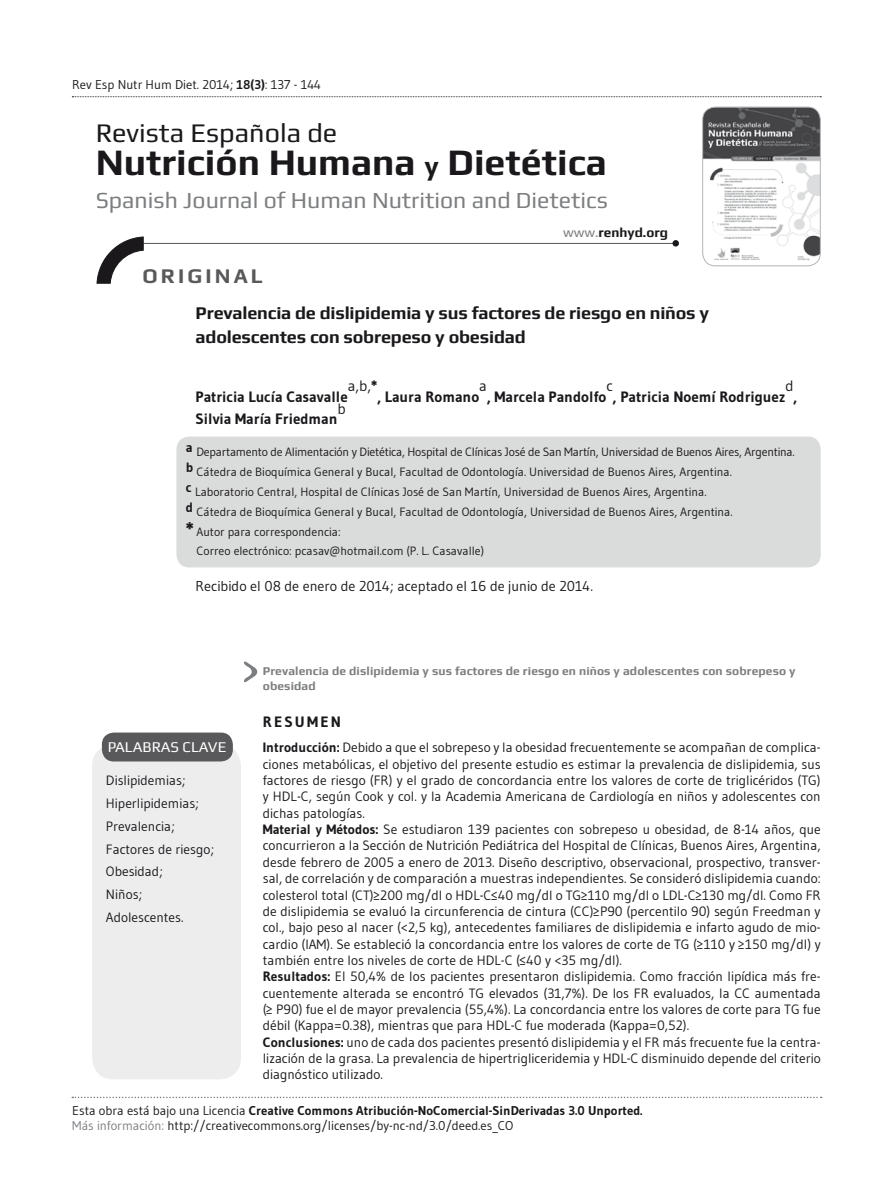
<style>
.page{position:relative;width:893px;height:1191px;background:#fff}
.page>*{position:absolute;margin:0;border:0;box-sizing:border-box;transform-origin:0 0}
.t1{font:700 37.5px "Play";color:#1a181b}
.t2{font:27px "Play";color:#1a181b}
.t3{font:23.1px "Play";color:#7c7e80}
.t4{font:700 21px "Play";letter-spacing:.15em;color:#59595b}
.t5{font:700 18px/24px "Play";letter-spacing:-.01em;color:#1a181b}
.t6{font:700 15px "Gudea";color:#1a181b}
.t7{font:15px "Play";color:#fff}
.t8{font:15px "Gudea";color:#1a181b}
.t9{font:700 15px "Gudea";letter-spacing:.15em;color:#1a181b}
.t10{font:14.25px "Gudea";color:#1a181b}
.t11{font:13.5px/16.4px "Gudea";color:#1a181b}
.t12{font:700 13.5px "Play";color:#1a181b}
.t13{font:12.75px/15.3px "Gudea";color:#1a181b}
.t14{font:12px/20px "Gudea";color:#1a181b}
.t15{font:700 12px/14.4px "Play";letter-spacing:.01em;color:#7c7e80}
.s1{font-weight:700}
.s2{font-size:27px}
.s3{font-weight:400;color:#7c7e80}
.s4{font-weight:700;font-size:19.5px}
.s5{color:#7c7e80}
</style>
<div class="page">
<svg style="left:72px;top:96px;width:749px;height:1px"></svg>
<img style="left:703px;top:107px;width:117px;height:157px">
<div style="left:702px;top:107px;width:119px;height:159px;border:1px solid #b2b4b5;border-radius:13px"></div>
<svg style="left:72px;top:1096px;width:750px;height:2px"></svg>
<hr style="left:129px;top:243px;width:546px;height:1px;background:#59595b">
<svg style="left:96px;top:236px;width:48px;height:48px"></svg>
<div style="left:672px;top:240px;width:7px;height:6px;background:#1a181b;border-radius:50%"></div>
<svg style="left:244px;top:661px;width:13px;height:22px"></svg>
<div style="left:92px;top:744px;width:149px;height:335px;background:#ededee;border-radius:21px"></div>
<div style="left:102px;top:732px;width:131px;height:29px;background:#59595b;border-radius:12px"></div>
<div style="left:176px;top:436px;width:645px;height:131px;background:#dadbdb;border-radius:13px"></div>
<p class="t13" style="left:72px;top:77px;width:250px">Rev Esp Nutr Hum Diet. 2014; <span class="s1">18(3)</span>: 137 - 144</p>
<h2 class="t2" style="left:96px;top:116px;width:243px">Revista Española de</h2>
<h1 class="t1" style="left:96px;top:140px;width:513px">Nutrición Humana <span class="s2">y</span> Dietética</h1>
<h3 class="t3" style="left:96px;top:186px;width:514px">Spanish Journal of Human Nutrition and Dietetics</h3>
<h3 class="t4" style="left:142px;top:264px;width:122px">ORIGINAL</h3>
<p class="t12" style="left:563px;top:225px;width:106px"><span class="s3">www.</span>renhyd.org</p>
<h3 class="t5" style="left:196px;top:300px;width:515px">Prevalencia de dislipidemia y sus factores de riesgo en niños y adolescentes con sobrepeso y obesidad</h3>
<p class="t8" style="left:348px;top:376px;width:31px">a,b,<span class="s1">*</span></p>
<p class="t8" style="left:606px;top:376px;width:8px">c</p>
<p class="t8" style="left:785px;top:376px;width:10px">d</p>
<p class="t8" style="left:479px;top:376px;width:9px">a</p>
<p class="t6" style="left:196px;top:387px;width:154px">Patricia Lucía Casavalle</p>
<p class="t6" style="left:487px;top:387px;width:300px">, Marcela Pandolfo , Patricia Noemí Rodriguez</p>
<p class="t6" style="left:378px;top:387px;width:103px">, Laura Romano</p>
<p class="t6" style="left:793px;top:387px;width:5px">,</p>
<p class="t8" style="left:338px;top:399px;width:10px">b</p>
<p class="t14" style="left:186px;top:442px;width:610px"><sup>a</sup> Departamento de Alimentación y Dietética, Hospital de Clínicas José de San Martín, Universidad de Buenos Aires, Argentina. <sup>b</sup> Cátedra de Bioquímica General y Bucal, Facultad de Odontología. Universidad de Buenos Aires, Argentina.<br><sup>c</sup> Laboratorio Central, Hospital de Clínicas José de San Martín, Universidad de Buenos Aires, Argentina.<br><sup>d</sup> Cátedra de Bioquímica General y Bucal, Facultad de Odontología, Universidad de Buenos Aires, Argentina.<br><span class="s4">*</span> Autor para correspondencia:</p>
<p class="t14" style="left:196px;top:541px;width:289px">Correo electrónico: pcasav@hotmail.com (P. L. Casavalle)</p>
<p class="t10" style="left:196px;top:577px;width:399px">Recibido el 08 de enero de 2014; aceptado el 16 de junio de 2014.</p>
<p class="t6" style="left:196px;top:409px;width:143px">Silvia María Friedman</p>
<p class="t7" style="left:108px;top:738px;width:120px">PALABRAS CLAVE</p>
<p class="t11" style="left:106px;top:768px;width:110px;line-height:23px">Dislipidemias;<br>Hiperlipidemias;<br>Prevalencia;<br>Factores de riesgo;<br>Obesidad;<br>Niños;<br>Adolescentes.</p>
<p class="t15" style="left:263px;top:663px;width:534px">Prevalencia de dislipidemia y sus factores de riesgo en niños y adolescentes con sobrepeso y obesidad</p>
<p class="t9" style="left:263px;top:712px;width:80px">RESUMEN</p>
<p class="t11" style="left:263px;top:739px;width:559px"><span class="s1">Introducción:</span> Debido a que el sobrepeso y la obesidad frecuentemente se acompañan de complica&shy;ciones metabólicas, el objetivo del presente estudio es estimar la prevalencia de dislipidemia, sus factores de riesgo (FR) y el grado de concordancia entre los valores de corte de triglicéridos (TG) y HDL-C, según Cook y col. y la Academia Americana de Cardiología en niños y adolescentes con dichas patologías.<br><span class="s1">Material y Métodos:</span> Se estudiaron 139 pacientes con sobrepeso u obesidad, de 8-14 años, que concurrieron a la Sección de Nutrición Pediátrica del Hospital de Clínicas, Buenos Aires, Argentina, desde febrero de 2005 a enero de 2013. Diseño descriptivo, observacional, prospectivo, transver&shy;sal, de correlación y de comparación a muestras independientes. Se consideró dislipidemia cuando: colesterol total (CT)≥200 mg/dl o HDL-C≤40 mg/dl o TG≥110 mg/dl o LDL-C≥130 mg/dl. Como FR de dislipidemia se evaluó la circunferencia de cintura (CC)≥P90 (percentilo 90) según Freedman y col., bajo peso al nacer (&lt;2,5 kg), antecedentes familiares de dislipidemia e infarto agudo de mio&shy;cardio (IAM). Se estableció la concordancia entre los valores de corte de TG (≥110 y ≥150 mg/dl) y también entre los niveles de corte de HDL-C (≤40 y &lt;35 mg/dl).<br><span class="s1">Resultados:</span> El 50,4% de los pacientes presentaron dislipidemia. Como fracción lipídica más fre&shy;cuentemente alterada se encontró TG elevados (31,7%). De los FR evaluados, la CC aumentada (≥ P90) fue el de mayor prevalencia (55,4%). La concordancia entre los valores de corte para TG fue débil (Kappa=0.38), mientras que para HDL-C fue moderada (Kappa=0,52).<br><span class="s1">Conclusiones:</span> uno de cada dos pacientes presentó dislipidemia y el FR más frecuente fue la centra&shy;lización de la grasa. La prevalencia de hipertrigliceridemia y HDL-C disminuido depende del criterio diagnóstico utilizado.</p>
<p class="t13" style="left:72px;top:1102px;width:572px">Esta obra está bajo una Licencia <span class="s1">Creative Commons Atribución-NoComercial-SinDerivadas 3.0 Unported.<br></span><span class="s5">Más información:</span> http://creativecommons.org/licenses/by-nc-nd/3.0/deed.es_CO</p>
</div>
